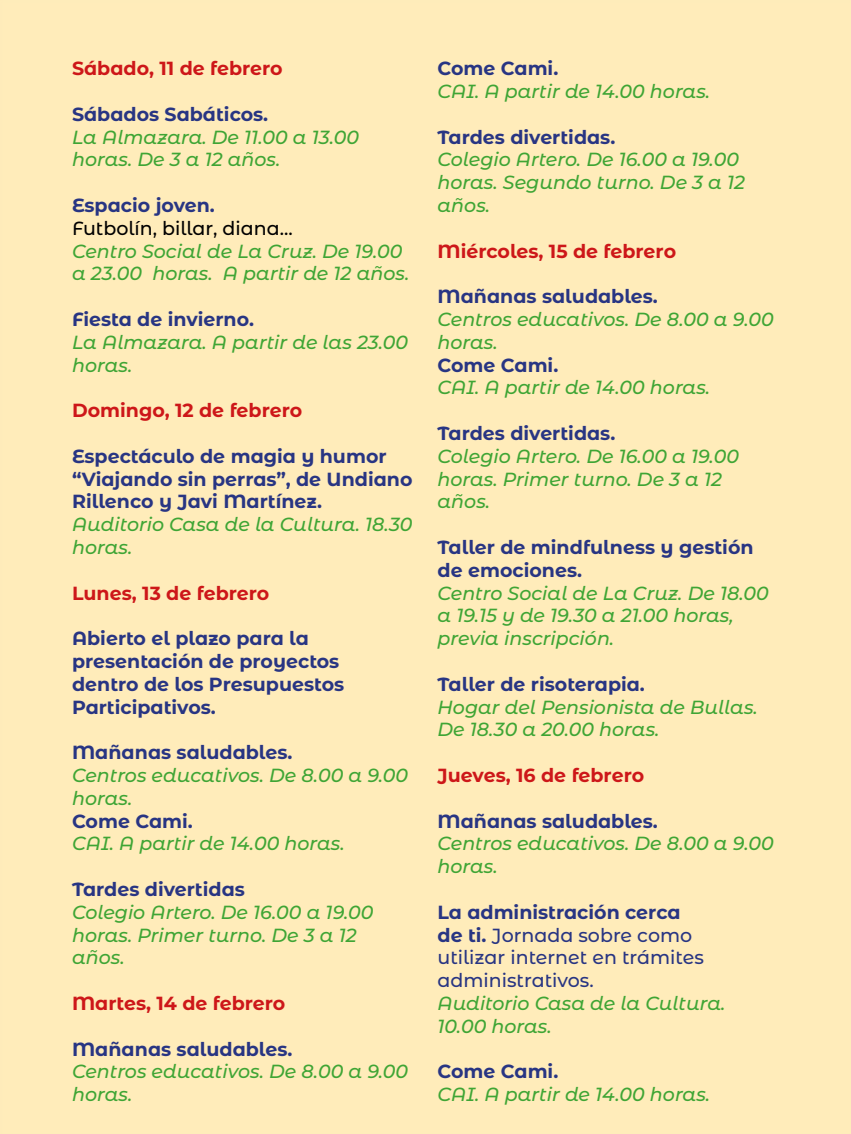
<style>
.page{position:relative;width:851px;height:1134px;background:#fff}
.page>*{position:absolute;margin:0;border:0;box-sizing:border-box;transform-origin:0 0}
.t1{font:italic 500 19px/22.8px "Montserrat Alternates";color:#3fa535}
.t2{font:700 19px/22.8px "Montserrat Alternates";color:#283583}
.t3{font:700 19px "Montserrat Alternates";color:#cd1719}
.t4{font:500 19px/22.8px "Montserrat Alternates";color:#283583}
.t5{font:500 19px "Montserrat Alternates";color:#000}
.s1{font-weight:700}
</style>
<div class="page">
<p class="t3" style="left:72px;top:55px;width:212px">Sábado, 11 de febrero</p>
<p class="t2" style="left:72px;top:102px;width:198px">Sábados Sabáticos.</p>
<p class="t1" style="left:72px;top:125px;width:288px">La Almazara. De 11.00 a 13.00 horas. De 3 a 12 años.</p>
<p class="t2" style="left:72px;top:193px;width:144px">Espacio joven.</p>
<p class="t5" style="left:72px;top:215px;width:222px">Futbolín, billar, diana...</p>
<p class="t1" style="left:72px;top:239px;width:339px">Centro Social de La Cruz. De 19.00 a 23.00 horas. A partir de 12 años.</p>
<p class="t2" style="left:72px;top:307px;width:183px">Fiesta de invierno.</p>
<p class="t1" style="left:72px;top:330px;width:337px">La Almazara. A partir de las 23.00 horas.</p>
<p class="t3" style="left:72px;top:397px;width:231px">Domingo, 12 de febrero</p>
<p class="t2" style="left:72px;top:444px;width:342px">Espectáculo de magia y humor “Viajando sin perras”, de Undiano<br>Rillenco y Javi Martínez.</p>
<p class="t1" style="left:72px;top:512px;width:342px">Auditorio Casa de la Cultura. 18.30 horas.</p>
<p class="t3" style="left:72px;top:579px;width:199px">Lunes, 13 de febrero</p>
<p class="t2" style="left:72px;top:626px;width:273px">Abierto el plazo para la presentación de proyectos dentro de los Presupuestos<br>Participativos.</p>
<p class="t2" style="left:72px;top:740px;width:222px">Mañanas saludables.</p>
<p class="t1" style="left:72px;top:763px;width:338px">Centros educativos. De 8.00 a 9.00 horas.</p>
<p class="t2" style="left:72px;top:808px;width:122px">Come Cami.</p>
<p class="t1" style="left:72px;top:831px;width:274px">CAI. A partir de 14.00 horas.</p>
<p class="t2" style="left:72px;top:877px;width:174px">Tardes divertidas</p>
<p class="t1" style="left:72px;top:900px;width:303px">Colegio Artero. De 16.00 a 19.00 horas. Primer turno. De 3 a 12 años.</p>
<p class="t3" style="left:72px;top:989px;width:215px">Martes, 14 de febrero</p>
<p class="t2" style="left:72px;top:1036px;width:222px">Mañanas saludables.</p>
<p class="t1" style="left:72px;top:1059px;width:338px">Centros educativos. De 8.00 a 9.00 horas.</p>
<p class="t2" style="left:437px;top:56px;width:122px">Come Cami.</p>
<p class="t1" style="left:437px;top:79px;width:274px">CAI. A partir de 14.00 horas.</p>
<p class="t2" style="left:437px;top:124px;width:179px">Tardes divertidas.</p>
<p class="t1" style="left:437px;top:147px;width:309px">Colegio Artero. De 16.00 a 19.00 horas. Segundo turno. De 3 a 12 años.</p>
<p class="t3" style="left:437px;top:237px;width:240px">Miércoles, 15 de febrero</p>
<p class="t2" style="left:437px;top:284px;width:222px">Mañanas saludables.</p>
<p class="t1" style="left:437px;top:307px;width:338px">Centros educativos. De 8.00 a 9.00 horas.</p>
<p class="t2" style="left:437px;top:352px;width:122px">Come Cami.</p>
<p class="t1" style="left:437px;top:375px;width:274px">CAI. A partir de 14.00 horas.</p>
<p class="t2" style="left:437px;top:421px;width:179px">Tardes divertidas.</p>
<p class="t1" style="left:437px;top:444px;width:303px">Colegio Artero. De 16.00 a 19.00 horas. Primer turno. De 3 a 12 años.</p>
<p class="t2" style="left:437px;top:535px;width:317px">Taller de mindfulness y gestión de emociones.</p>
<p class="t1" style="left:437px;top:581px;width:333px">Centro Social de La Cruz. De 18.00 a 19.15 y de 19.30 a 21.00 horas, previa inscripción.</p>
<p class="t2" style="left:437px;top:672px;width:209px">Taller de risoterapia.</p>
<p class="t1" style="left:437px;top:695px;width:322px">Hogar del Pensionista de Bullas.<br>De 18.30 a 20.00 horas.</p>
<p class="t3" style="left:437px;top:761px;width:208px">Jueves, 16 de febrero</p>
<p class="t2" style="left:437px;top:808px;width:222px">Mañanas saludables.</p>
<p class="t1" style="left:437px;top:831px;width:338px">Centros educativos. De 8.00 a 9.00 horas.</p>
<p class="t4" style="left:437px;top:900px;width:268px"><span class="s1">La administración cerca de ti.</span> Jornada sobre como utilizar internet en trámites administrativos.</p>
<p class="t1" style="left:437px;top:991px;width:289px">Auditorio Casa de la Cultura.<br>10.00 horas.</p>
<p class="t2" style="left:437px;top:1059px;width:122px">Come Cami.</p>
<p class="t1" style="left:437px;top:1082px;width:274px">CAI. A partir de 14.00 horas.</p>
</div>
